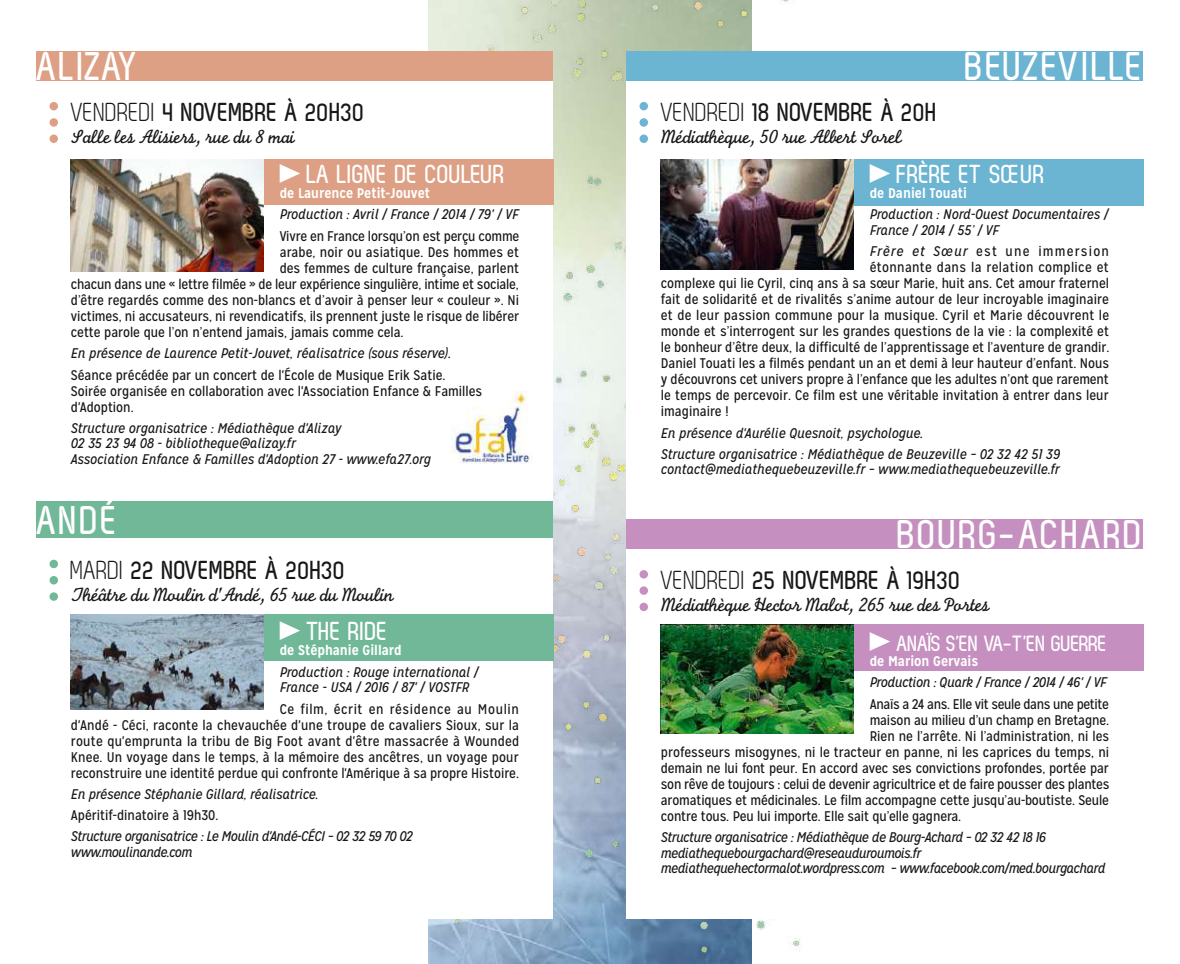
<style>
.page{position:relative;width:1180px;height:964px;background:#fff}
.page>*{position:absolute;margin:0;border:0;box-sizing:border-box;transform-origin:0 0}
.t1{font:700 40px "Zag";letter-spacing:.05em;color:#fff}
.t2{font:700 26px "Zag";color:#181716}
.t3{font:700 26px "Zag";color:#fff}
.t4{font:700 22px "Zag";letter-spacing:-.02em;color:#fff}
.t5{font:20px "Monoline Script MT Std";letter-spacing:-.03em;color:#181716}
.t6{font:14px/16px "Mission Gothic";color:#181716;text-align:justify}
.t7{font:italic 14px/15.4px "Mission Gothic";color:#181716}
.t8{font:italic 14px/15.4px "Mission Gothic";letter-spacing:-.03em;color:#181716}
.t9{font:14px "Mission Gothic";letter-spacing:-.02em;color:#181716}
.t10{font:700 14px "Mission Gothic";color:#fff}
.t11{font:14px "Mission Gothic";letter-spacing:-.025em;color:#181716}
.t12{font:italic 14px "Mission Gothic";letter-spacing:-.02em;color:#181716}
.t13{font:14px "Mission Gothic";letter-spacing:.025em;color:#181716}
.t14{font:14px "Mission Gothic";letter-spacing:.09em;color:#181716}
.s1{font-family:"Zag Normal";font-weight:400}
.s2{font-style:italic}
</style>
<div class="page">
<img style="left:428px;top:0;width:360px;height:80px">
<img style="left:455px;top:145px;width:347px;height:819px">
<div style="left:37px;top:51px;width:516px;height:867px;background:#fff"></div>
<div style="left:626px;top:51px;width:516px;height:867px;background:#fff"></div>
<img style="left:451px;top:391px;width:79px;height:73px">
<div style="left:248px;top:614px;width:305px;height:46px;background:#71b899"></div>
<img style="left:71px;top:615px;width:193px;height:94px">
<svg style="left:279px;top:621px;width:21px;height:19px"></svg>
<div style="left:37px;top:501px;width:516px;height:37px;background:#71b899"></div>
<svg style="left:49px;top:560px;width:9px;height:41px"></svg>
<div style="left:71px;top:159px;width:482px;height:46px;background:#dda085"></div>
<svg style="left:279px;top:164px;width:21px;height:19px"></svg>
<div style="left:37px;top:51px;width:516px;height:29px;background:#dda085"></div>
<svg style="left:49px;top:102px;width:9px;height:41px"></svg>
<img style="left:71px;top:159px;width:193px;height:112px">
<div style="left:837px;top:625px;width:305px;height:46px;background:#c590c0"></div>
<img style="left:660px;top:625px;width:193px;height:108px">
<svg style="left:869px;top:632px;width:21px;height:19px"></svg>
<div style="left:626px;top:519px;width:516px;height:29px;background:#c590c0"></div>
<svg style="left:639px;top:570px;width:9px;height:41px"></svg>
<div style="left:660px;top:159px;width:482px;height:46px;background:#6bb4d2"></div>
<svg style="left:869px;top:164px;width:21px;height:19px"></svg>
<div style="left:626px;top:51px;width:516px;height:29px;background:#6bb4d2"></div>
<svg style="left:639px;top:102px;width:9px;height:41px"></svg>
<img style="left:660px;top:159px;width:193px;height:111px">
<h1 class="t1" style="left:37px;top:44px;width:102px">ALIZAY</h1>
<h2 class="t2" style="left:71px;top:98px;width:296px"><span class="s1">VENDREDI</span> 4 NOVEMBRE À 20H30</h2>
<h3 class="t5" style="left:71px;top:124px;width:225px">Salle les Alisiers, rue du 8 mai</h3>
<h2 class="t3" style="left:307px;top:160px;width:200px">LA LIGNE DE COULEUR</h2>
<p class="t10" style="left:279px;top:185px;width:152px">de Laurence Petit-Jouvet</p>
<p class="t7" style="left:279px;top:207px;width:240px">Production : Avril / France / 2014 / 79' / VF</p>
<p class="t6" style="left:279px;top:228px;width:241px">Vivre en France lorsqu’on est perçu comme</p>
<p class="t6" style="left:279px;top:244px;width:241px">arabe, noir ou asiatique. Des hommes et</p>
<p class="t6" style="left:279px;top:260px;width:241px">des femmes de culture française, parlent</p>
<p class="t6" style="left:71px;top:276px;width:449px">chacun dans une « lettre filmée » de leur expérience singulière, intime et sociale,</p>
<p class="t6" style="left:71px;top:292px;width:449px">d’être regardés comme des non-blancs et d’avoir à penser leur « couleur ». Ni</p>
<p class="t6" style="left:71px;top:308px;width:449px">victimes, ni accusateurs, ni revendicatifs, ils prennent juste le risque de libérer</p>
<p class="t6" style="left:71px;top:324px;width:334px">cette parole que l’on n’entend jamais, jamais comme cela.</p>
<p class="t7" style="left:71px;top:346px;width:381px">En présence de Laurence Petit-Jouvet, réalisatrice (sous réserve).</p>
<p class="t6" style="left:71px;top:367px;width:412px;text-align:left">Séance précédée par un concert de l'École de Musique Erik Satie.<br>Soirée organisée en collaboration avec l'Association Enfance &amp; Familles d'Adoption.</p>
<p class="t7" style="left:71px;top:420px;width:361px">Structure organisatrice : Médiathèque d'Alizay<br>02 35 23 94 08 - bibliotheque@alizay.fr<br>Association Enfance &amp; Familles d'Adoption 27 - www.efa27.org</p>
<h1 class="t1" style="left:37px;top:498px;width:82px">ANDÉ</h1>
<h2 class="t2" style="left:71px;top:555px;width:276px"><span class="s1">MARDI</span> 22 NOVEMBRE À 20H30</h2>
<h3 class="t5" style="left:71px;top:582px;width:324px">Théâtre du Moulin d'Andé, 65 rue du Moulin</h3>
<h2 class="t3" style="left:307px;top:617px;width:83px">THE RIDE</h2>
<p class="t10" style="left:279px;top:642px;width:124px">de Stéphanie Gillard</p>
<p class="t7" style="left:279px;top:664px;width:200px">Production : Rouge international /<br>France - USA / 2016 / 87' / VOSTFR</p>
<p class="t6" style="left:71px;top:701px;width:450px;text-indent:209px">Ce film, écrit en résidence au Moulin d'Andé - Céci, raconte la chevauchée d'une troupe de cavaliers Sioux, sur la route qu'emprunta la tribu de Big Foot avant d'être massacrée à Wounded Knee. Un voyage dans le temps, à la mémoire des ancêtres, un voyage pour reconstruire une identité perdue qui confronte l'Amérique à sa propre Histoire.</p>
<p class="t7" style="left:71px;top:786px;width:249px">En présence Stéphanie Gillard, réalisatrice.</p>
<p class="t6" style="left:71px;top:807px;width:149px">Apéritif-dinatoire à 19h30.</p>
<p class="t8" style="left:71px;top:829px;width:343px">Structure organisatrice : Le Moulin d'Andé-CÉCI – 02 32 59 70 02 www.moulinande.com</p>
<h1 class="t1" style="left:965px;top:44px;width:175px">BEUZEVILLE</h1>
<h2 class="t2" style="left:660px;top:98px;width:278px"><span class="s1">VENDREDI</span> 18 NOVEMBRE À 20H</h2>
<h3 class="t5" style="left:660px;top:124px;width:242px">Médiathèque, 50 rue Albert Sorel</h3>
<h2 class="t3" style="left:896px;top:160px;width:150px">FRÈRE ET SŒUR</h2>
<p class="t10" style="left:869px;top:185px;width:99px">de Daniel Touati</p>
<p class="t7" style="left:869px;top:207px;width:240px">Production : Nord-Ouest Documentaires /<br>France / 2014 / 55’ / VF</p>
<p class="t14" style="left:869px;top:243px;width:241px"><span class="s2">Frère et Sœur</span> est une immersion</p>
<p class="t13" style="left:869px;top:259px;width:241px">étonnante dans la relation complice et</p>
<p class="t6" style="left:660px;top:276px;width:449px">complexe qui lie Cyril, cinq ans à sa sœur Marie, huit ans. Cet amour fraternel</p>
<p class="t6" style="left:660px;top:292px;width:449px">fait de solidarité et de rivalités s’anime autour de leur incroyable imaginaire</p>
<p class="t6" style="left:660px;top:308px;width:450px">et de leur passion commune pour la musique. Cyril et Marie découvrent le</p>
<p class="t6" style="left:660px;top:324px;width:449px">monde et s’interrogent sur les grandes questions de la vie : la complexité et</p>
<p class="t6" style="left:660px;top:340px;width:450px">le bonheur d’être deux, la difficulté de l’apprentissage et l’aventure de grandir.</p>
<p class="t6" style="left:660px;top:356px;width:449px">Daniel Touati les a filmés pendant un an et demi à leur hauteur d’enfant. Nous</p>
<p class="t6" style="left:660px;top:372px;width:449px">y découvrons cet univers propre à l’enfance que les adultes n’ont que rarement</p>
<p class="t6" style="left:660px;top:388px;width:449px">le temps de percevoir. Ce film est une véritable invitation à entrer dans leur</p>
<p class="t6" style="left:660px;top:404px;width:69px">imaginaire !</p>
<p class="t7" style="left:660px;top:422px;width:400px;line-height:21px">En présence d'Aurélie Quesnoit, psychologue.<br>Structure organisatrice : Médiathèque de Beuzeville – 02 32 42 51 39</p>
<p class="t7" style="left:660px;top:461px;width:400px">contact@mediathequebeuzeville.fr – www.mediathequebeuzeville.fr</p>
<h1 class="t1" style="left:897px;top:512px;width:143px">BOURG-ACHAR</h1>
<h1 class="t1" style="left:1124px;top:512px;width:20px">D</h1>
<h2 class="t2" style="left:660px;top:566px;width:302px"><span class="s1">VENDREDI</span> 25 NOVEMBRE À 19H30</h2>
<h3 class="t5" style="left:660px;top:593px;width:330px">Médiathèque Hector Malot, 265 rue des Portes</h3>
<h3 class="t4" style="left:896px;top:631px;width:212px">ANAÏS S’EN VA-T’EN GUERRE</h3>
<p class="t10" style="left:869px;top:653px;width:110px">de Marion Gervais</p>
<p class="t12" style="left:869px;top:674px;width:238px">Production : Quark / France / 2014 / 46' / VF</p>
<p class="t11" style="left:869px;top:696px;width:241px">Anaïs a 24 ans. Elle vit seule dans une petite</p>
<p class="t6" style="left:869px;top:712px;width:241px">maison au milieu d’un champ en Bretagne.</p>
<p class="t6" style="left:869px;top:728px;width:241px">Rien ne l’arrête. Ni l’administration, ni les</p>
<p class="t6" style="left:660px;top:744px;width:450px">professeurs misogynes, ni le tracteur en panne, ni les caprices du temps, ni</p>
<p class="t6" style="left:660px;top:760px;width:449px">demain ne lui font peur. En accord avec ses convictions profondes, portée par</p>
<p class="t9" style="left:660px;top:776px;width:450px">son rêve de toujours : celui de devenir agricultrice et de faire pousser des plantes</p>
<p class="t6" style="left:660px;top:792px;width:449px">aromatiques et médicinales. Le film accompagne cette jusqu’au-boutiste. Seule</p>
<p class="t6" style="left:660px;top:808px;width:302px">contre tous. Peu lui importe. Elle sait qu’elle gagnera.</p>
<p class="t8" style="left:660px;top:830px;width:446px">Structure organisatrice : Médiathèque de Bourg-Achard – 02 32 42 18 16 mediathequebourgachard@reseauduroumois.fr mediathequehectormalot.wordpress.com – www.facebook.com/med.bourgachard</p>
</div>
